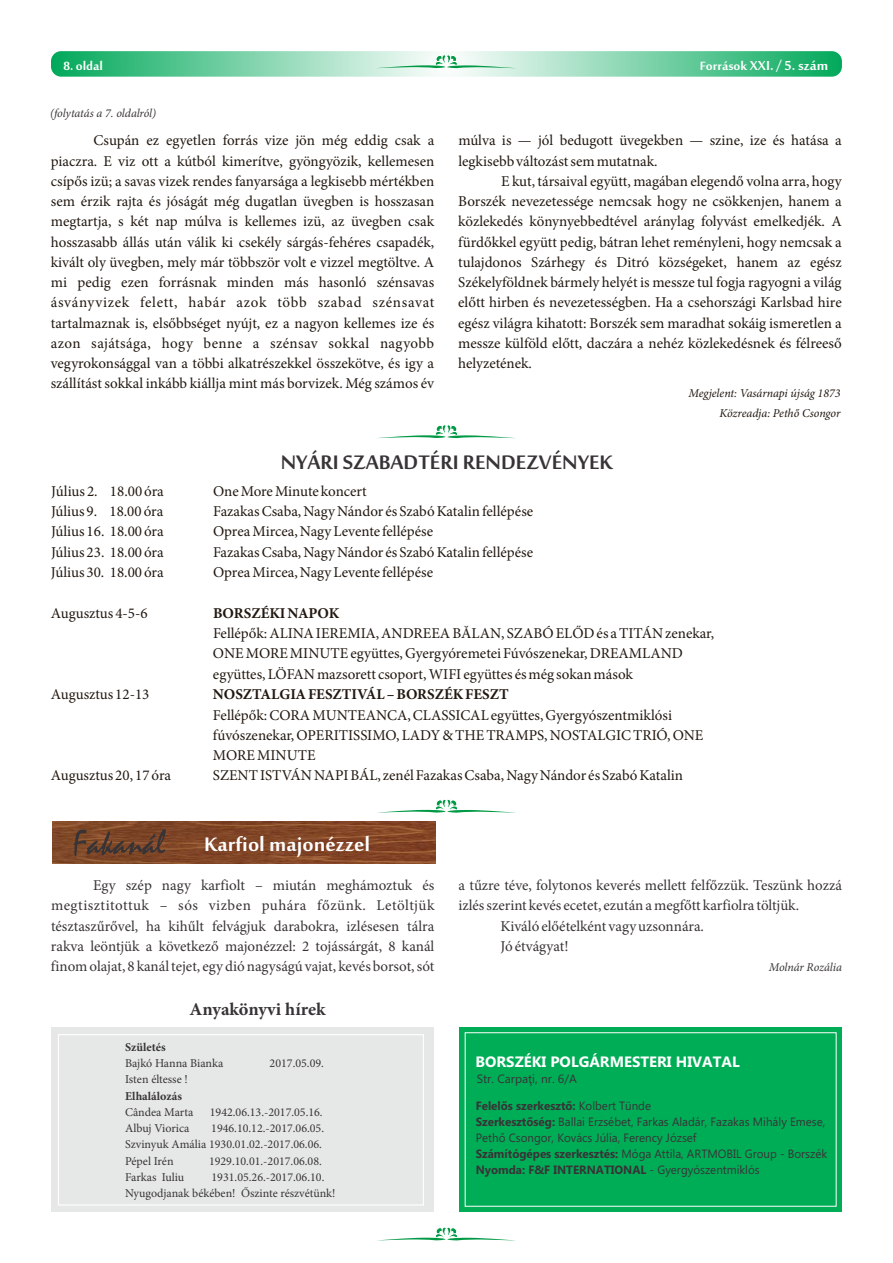
<style>
.page{position:relative;width:893px;height:1263px;background:#fff}
.page>*{position:absolute;margin:0;border:0;box-sizing:border-box;transform-origin:0 0}
.t1{font:700 27px "Sakkal Majalla";color:#383336}
.t2{font:700 27px "Sakkal Majalla";color:#fff}
.t3{font:700 18px "Sakkal Majalla";color:#fff}
.t4{font:700 18px "Minion Pro";color:#383336}
.t5{font:700 16.5px "Sakkal Majalla";color:#fff}
.t6{font:15px/20.2px "Minion Pro";color:#21170f}
.t7{font:15px "Minion Pro";color:#383336}
.t8{font:15px "Minion Pro";letter-spacing:.035em;color:#383336}
.t9{font:15px "Minion Pro";letter-spacing:.045em;color:#21170f}
.t10{font:700 15px "Minion Pro";color:#21170f}
.t11{font:15px "Minion Pro";letter-spacing:.03em;color:#21170f}
.t12{font:700 15px "Ebrima";color:#fff}
.t13{font:12px/16.2px "Minion Pro";color:#383336}
.t14{font:12px/15.9px "Ebrima";color:#383336;scale:.96 1}
.t15{font:italic 12px/20.2px "Minion Pro";letter-spacing:-.005em;color:#21170f;text-align:right}
.t16{font:italic 12px "Minion Pro";letter-spacing:-.01em;color:#383336}
.t17{font:700 12px "Minion Pro";color:#383336}
.t18{font:12px "Ebrima";color:#383336}
.s1{font-size:16.5px}
.s2{font-weight:700}
</style>
<div class="page">
<svg style="left:51px;top:51px;width:791px;height:26px;background:#78d0a6"></svg>
<svg style="left:376px;top:54px;width:140px;height:14px"></svg>
<svg style="left:383px;top:1227px;width:126px;height:13px"></svg>
<svg style="left:379px;top:424px;width:135px;height:14px"></svg>
<svg style="left:377px;top:799px;width:139px;height:14px"></svg>
<div style="left:51px;top:1028px;width:383px;height:184px;background:#e6e8e8"></div>
<div style="left:58px;top:1034px;width:366px;height:171px;border:1px solid #fff"></div>
<div style="left:459px;top:1028px;width:383px;height:184px;background:#00ad57"></div>
<img style="left:52px;top:821px;width:383px;height:43px">
<svg style="left:73px;top:829px;width:93px;height:27px;background:#6c422b"></svg>
<p class="t5" style="left:63px;top:58px;width:41px">8. oldal</p>
<p class="t3" style="left:700px;top:57px;width:130px"><span class="s1">Források</span> XXI. / 5. szám</p>
<p class="t16" style="left:50px;top:108px;width:108px">(folytatás a 7. oldalról)</p>
<p class="t6" style="left:94px;top:132px;width:342px">Csupán ez egyetlen forrás vize jön még eddig csak a</p>
<p class="t6" style="left:458px;top:132px;width:385px">múlva is — jól bedugott üvegekben — szine, ize és hatása a</p>
<p class="t6" style="left:51px;top:152px;width:385px">piaczra. E viz ott a kútból kimerítve, gyöngyözik, kellemesen</p>
<p class="t6" style="left:458px;top:152px;width:201px">legkisebb változást sem mutatnak.</p>
<p class="t6" style="left:51px;top:172px;width:385px">csípős izü; a savas vizek rendes fanyarsága a legkisebb mértékben</p>
<p class="t6" style="left:501px;top:172px;width:342px">E kut, társaival együtt, magában elegendő volna arra, hogy</p>
<p class="t6" style="left:51px;top:193px;width:385px">sem érzik rajta és jóságát még dugatlan üvegben is hosszasan</p>
<p class="t6" style="left:458px;top:193px;width:385px">Borszék nevezetessége nemcsak hogy ne csökkenjen, hanem a</p>
<p class="t6" style="left:51px;top:213px;width:385px">megtartja, s két nap múlva is kellemes izü, az üvegben csak</p>
<p class="t6" style="left:458px;top:213px;width:385px">közlekedés könynyebbedtével aránylag folyvást emelkedjék. A</p>
<p class="t6" style="left:51px;top:233px;width:385px">hosszasabb állás után válik ki csekély sárgás-fehéres csapadék,</p>
<p class="t6" style="left:458px;top:233px;width:385px">fürdőkkel együtt pedig, bátran lehet reményleni, hogy nemcsak a</p>
<p class="t6" style="left:51px;top:253px;width:385px">kivált oly üvegben, mely már többször volt e vizzel megtöltve. A</p>
<p class="t6" style="left:458px;top:253px;width:385px">tulajdonos Szárhegy és Ditró községeket, hanem az egész</p>
<p class="t6" style="left:51px;top:274px;width:385px">mi pedig ezen forrásnak minden más hasonló szénsavas</p>
<p class="t6" style="left:458px;top:274px;width:385px">Székelyföldnek bármely helyét is messze tul fogja ragyogni a világ</p>
<p class="t9" style="left:51px;top:296px;width:385px">ásványvizek felett, habár azok több szabad szénsavat</p>
<p class="t6" style="left:458px;top:294px;width:385px">előtt hirben és nevezetességben. Ha a csehországi Karlsbad hire</p>
<p class="t6" style="left:51px;top:314px;width:385px">tartalmaznak is, elsőbbséget nyújt, ez a nagyon kellemes ize és</p>
<p class="t6" style="left:458px;top:314px;width:385px">egész világra kihatott: Borszék sem maradhat sokáig ismeretlen a</p>
<p class="t11" style="left:51px;top:337px;width:385px">azon sajátsága, hogy benne a szénsav sokkal nagyobb</p>
<p class="t6" style="left:458px;top:334px;width:385px">messze külföld előtt, daczára a nehéz közlekedésnek és félreeső</p>
<p class="t6" style="left:51px;top:354px;width:385px">vegyrokonsággal van a többi alkatrészekkel összekötve, és igy a</p>
<p class="t6" style="left:458px;top:354px;width:75px">helyzetének.</p>
<p class="t6" style="left:51px;top:375px;width:385px">szállítást sokkal inkább kiállja mint más borvizek. Még számos év</p>
<p class="t15" style="left:689px;top:384px;width:153px">Megjelent: Vasárnapi újság 1873<br>Közreadja: Pethő Csongor</p>
<h1 class="t1" style="left:281px;top:450px;width:334px">NYÁRI SZABADTÉRI RENDEZVÉNYEK</h1>
<p class="t6" style="left:51px;top:482px;width:114px">Július 2. 18.00 óra</p>
<p class="t6" style="left:213px;top:482px;width:155px">One More Minute koncert</p>
<p class="t6" style="left:51px;top:503px;width:114px">Július 9. 18.00 óra</p>
<p class="t6" style="left:213px;top:503px;width:322px">Fazakas Csaba, Nagy Nándor és Szabó Katalin fellépése</p>
<p class="t6" style="left:51px;top:523px;width:114px">Július 16. 18.00 óra</p>
<p class="t6" style="left:213px;top:523px;width:222px">Oprea Mircea, Nagy Levente fellépése</p>
<p class="t6" style="left:51px;top:543px;width:114px">Július 23. 18.00 óra</p>
<p class="t6" style="left:213px;top:543px;width:322px">Fazakas Csaba, Nagy Nándor és Szabó Katalin fellépése</p>
<p class="t6" style="left:51px;top:563px;width:114px">Július 30. 18.00 óra</p>
<p class="t6" style="left:213px;top:563px;width:222px">Oprea Mircea, Nagy Levente fellépése</p>
<p class="t6" style="left:51px;top:604px;width:98px">Augusztus 4-5-6</p>
<p class="t10" style="left:213px;top:607px;width:128px">BORSZÉKI NAPOK</p>
<p class="t6" style="left:213px;top:624px;width:503px">Fellépők: ALINA IEREMIA, ANDREEA BĂLAN, SZABÓ ELŐD és a TITÁN zenekar,<br>ONE MORE MINUTE együttes, Gyergyóremetei Fúvószenekar, DREAMLAND együttes, LÖFAN mazsorett csoport, WIFI együttes és még sokan mások</p>
<p class="t6" style="left:51px;top:686px;width:100px">Augusztus 12-13</p>
<p class="t10" style="left:213px;top:688px;width:297px">NOSZTALGIA FESZTIVÁL – BORSZÉK FESZT</p>
<p class="t6" style="left:213px;top:706px;width:492px">Fellépők: CORA MUNTEANCA, CLASSICAL együttes, Gyergyószentmiklósi fúvószenekar, OPERITISSIMO, LADY &amp; THE TRAMPS, NOSTALGIC TRIÓ, ONE<br>MORE MINUTE</p>
<p class="t6" style="left:51px;top:767px;width:122px">Augusztus 20, 17 óra</p>
<p class="t6" style="left:213px;top:767px;width:472px">SZENT ISTVÁN NAPI BÁL, zenél Fazakas Csaba, Nagy Nándor és Szabó Katalin</p>
<h1 class="t2" style="left:204px;top:833px;width:168px">Karfiol majonézzel</h1>
<p class="t7" style="left:93px;top:879px;width:343px">Egy szép nagy karfiolt – miután meghámoztuk és</p>
<p class="t7" style="left:458px;top:879px;width:385px">a tűzre téve, folytonos keverés mellett felfőzzük. Teszünk hozzá</p>
<p class="t8" style="left:51px;top:899px;width:385px">megtisztitottuk – sós vizben puhára főzünk. Letöltjük</p>
<p class="t7" style="left:458px;top:899px;width:342px">izlés szerint kevés ecetet, ezután a megfőtt karfiolra töltjük.</p>
<p class="t7" style="left:51px;top:920px;width:385px">tésztaszűrővel, ha kihűlt felvágjuk darabokra, izlésesen tálra</p>
<p class="t7" style="left:500px;top:920px;width:205px">Kiváló előételként vagy uzsonnára.</p>
<p class="t7" style="left:51px;top:940px;width:385px">rakva leöntjük a következő majonézzel: 2 tojássárgát, 8 kanál</p>
<p class="t7" style="left:500px;top:940px;width:70px">Jó étvágyat!</p>
<p class="t7" style="left:51px;top:960px;width:385px">finom olajat, 8 kanál tejet, egy dió nagyságú vajat, kevés borsot, sót</p>
<p class="t16" style="left:769px;top:962px;width:75px">Molnár Rozália</p>
<p class="t4" style="left:190px;top:1002px;width:137px">Anyakönyvi hírek</p>
<p class="t17" style="left:125px;top:1042px;width:42px">Születés</p>
<p class="t13" style="left:125px;top:1056px;width:100px">Bajkó Hanna Bianka</p>
<p class="t13" style="left:270px;top:1056px;width:56px">2017.05.09.</p>
<p class="t13" style="left:125px;top:1072px;width:64px">Isten éltesse !</p>
<p class="t17" style="left:125px;top:1091px;width:58px">Elhalálozás</p>
<p class="t13" style="left:125px;top:1105px;width:70px">Cândea Marta</p>
<p class="t13" style="left:210px;top:1105px;width:114px">1942.06.13.-2017.05.16.</p>
<p class="t13" style="left:125px;top:1121px;width:66px">Albuj Viorica</p>
<p class="t13" style="left:125px;top:1121px;width:201px;text-indent:86px">1946.10.12.-2017.06.05.<br>Szvinyuk Amália 1930.01.02.-2017.06.06.<br>Pépel Irén</p>
<p class="t13" style="left:209px;top:1154px;width:114px">1929.10.01.-2017.06.08.</p>
<p class="t13" style="left:125px;top:1170px;width:61px">Farkas Iuliu</p>
<p class="t13" style="left:125px;top:1170px;width:212px;text-indent:86px">1931.05.26.-2017.06.10.<br>Nyugodjanak békében! Őszinte részvétünk!</p>
<p class="t12" style="left:475px;top:1056px;width:266px">BORSZÉKI POLGÁRMESTERI HIVATAL</p>
<p class="t14" style="left:476px;top:1099px;width:368px"><span class="s2">Felelős szerkesztő:</span> Kolbert Tünde<br><span class="s2">Szerkesztőség:</span> Ballai Erzsébet, Farkas Aladár, Fazakas Mihály Emese, Pethő Csongor, Kovács Júlia, Ferency József<br><span class="s2">Számítógépes szerkesztés:</span> Móga Attila, ARTMOBIL Group - Borszék <span class="s2">Nyomda: F&amp;F INTERNATIONAL</span> - Gyergyószentmiklós</p>
<p class="t18" style="left:477px;top:1074px;width:101px">Str. Carpaţi, nr. 6/A</p>
</div>
